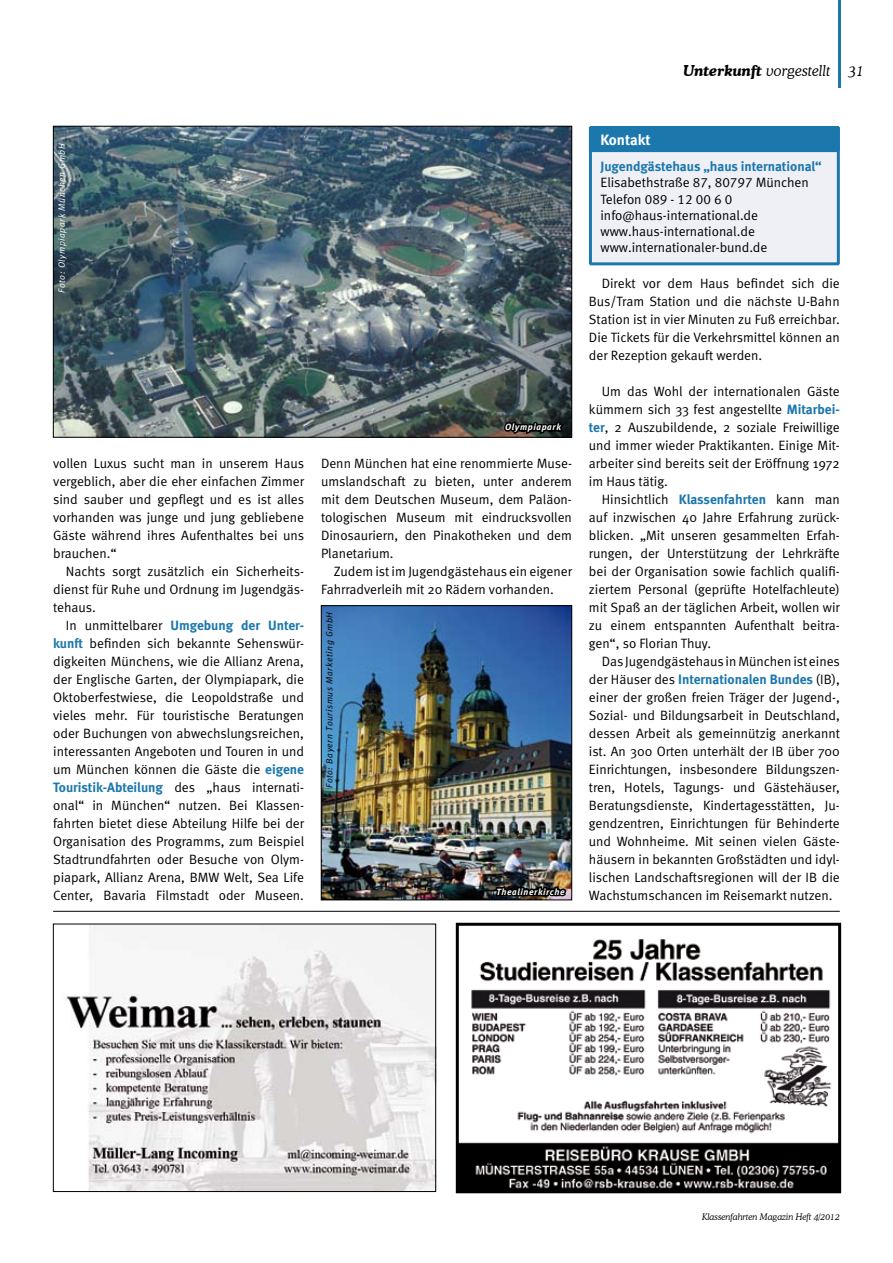
<style>
.page{position:relative;width:893px;height:1263px;background:#fff}
.page>*{position:absolute;margin:0;border:0;box-sizing:border-box;transform-origin:0 0}
.t1{font:italic 300 15px "Cooper BT";color:#000}
.t2{font:700 15px "Meta";color:#fff}
.t3{font:13.5px/18px "Meta Normal";color:#000;text-align:justify}
.t4{font:13.5px/16.2px "Meta Normal LF";color:#000}
.t5{font:700 13.5px "Meta";color:#1c77ad}
.t6{font:13.5px "Meta Bold LF";color:#1c77ad}
.t7{font:italic 9px "Meta Normal";letter-spacing:.065em;color:#000}
.t8{font:italic 300 9px "Cooper BT";color:#000}
.t9{font:italic 9px "Meta Normal";letter-spacing:.065em;color:#fff}
.t10{font:italic 700 9px "Meta";letter-spacing:.065em;color:#fff}
.s1{font-weight:700}
.s2{font-family:"Meta Normal";font-weight:400;color:#000}
.s3{font-family:"Meta";font-weight:700;color:#1c77ad}
</style>
<div class="page">
<hr style="left:839px;top:0;width:2px;height:87px;background:#1c77ad">
<hr style="left:53px;top:911px;width:787px;height:1px;background:#000">
<img style="left:65px;top:926px;width:369px;height:264px">
<div style="left:53px;top:924px;width:383px;height:268px;border:1px solid #000"></div>
<div style="left:590px;top:128px;width:248px;height:136px;background:#eef0f6"></div>
<div style="left:589px;top:126px;width:251px;height:139px;border:3px solid #1c77ad"></div>
<div style="left:590px;top:128px;width:248px;height:23px;background:#1c77ad"></div>
<div style="left:589px;top:126px;width:251px;height:26px;border:3px solid #1c77ad"></div>
<img style="left:460px;top:939px;width:377px;height:250px">
<div style="left:456px;top:923px;width:385px;height:270px;border:3px solid #000"></div>
<img style="left:55px;top:128px;width:515px;height:307px">
<img style="left:323px;top:607px;width:247px;height:291px">
<div style="left:321px;top:605px;width:251px;height:295px;border:1px solid #000"></div>
<svg style="left:502px;top:398px;width:64px;height:40px"></svg>
<img style="left:493px;top:862px;width:75px;height:50px">
<p class="t1" style="left:683px;top:62px;width:149px"><span class="s1">Unterkunft</span> vorgestellt</p>
<p class="t1" style="left:848px;top:62px;width:17px">31</p>
<p class="t9" style="left:56px;top:293px;width:151px;rotate:-90deg">Foto: Olympiapark München GmbH</p>
<p class="t3" style="left:53px;top:454px;width:253px">vollen Luxus sucht man in unserem Haus vergeblich, aber die eher einfachen Zimmer sind sauber und gepflegt und es ist alles vorhanden was junge und jung gebliebene Gäste während ihres Aufenthaltes bei uns brauchen.“</p>
<p class="t3" style="left:53px;top:562px;width:252px;text-indent:13px">Nachts sorgt zusätzlich ein Sicherheits&shy;dienst für Ruhe und Ordnung im Jugendgäs&shy;tehaus.</p>
<p class="t5" style="left:66px;top:617px;width:240px"><span class="s2">In unmittelbarer</span> Umgebung der Unter-</p>
<p class="t3" style="left:53px;top:634px;width:252px"><span class="s3">kunft</span> befinden sich bekannte Sehenswür&shy;digkeiten Münchens, wie die Allianz Arena, der Englische Garten, der Olympiapark, die Oktoberfestwiese, die Leopoldstraße und vieles mehr. Für touristische Beratungen oder Buchungen von abwechslungsreichen, interessanten Angeboten und Touren in und um München können die Gäste die <span class="s3">eigene</span></p>
<p class="t5" style="left:53px;top:779px;width:252px">Touristik-Abteilung <span class="s2">des „haus internati-</span></p>
<p class="t3" style="left:53px;top:796px;width:253px">onal“ in München“ nutzen. Bei Klassen&shy;fahrten bietet diese Abteilung Hilfe bei der Organisation des Programms, zum Beispiel Stadtrundfahrten oder Besuche von Olym&shy;piapark, Allianz Arena, BMW Welt, Sea Life Center, Bavaria Filmstadt oder Museen.</p>
<p class="t10" style="left:505px;top:422px;width:57px">Olympiapark</p>
<p class="t3" style="left:321px;top:454px;width:252px">Denn München hat eine renommierte Muse&shy;umslandschaft zu bieten, unter anderem mit dem Deutschen Museum, dem Paläon&shy;tologischen Museum mit eindrucksvollen Dinosauriern, den Pinakotheken und dem Planetarium.</p>
<p class="t3" style="left:321px;top:562px;width:252px;text-indent:13px">Zudem ist im Jugendgästehaus ein eigener<br>Fahrradverleih mit 20 Rädern vorhanden.</p>
<p class="t7" style="left:324px;top:788px;width:178px;rotate:-90deg">Foto: Bayern Tourismus Marketing GmbH</p>
<p class="t10" style="left:496px;top:886px;width:70px">Thealinerkirche</p>
<p class="t2" style="left:600px;top:131px;width:52px">Kontakt</p>
<p class="t6" style="left:600px;top:159px;width:223px">Jugendgästehaus „haus international“</p>
<p class="t4" style="left:600px;top:175px;width:210px">Elisabethstraße 87, 80797 München<br>Telefon 089 - 12 00 6 0 info@haus-international.de www.haus-international.de www.internationaler-bund.de</p>
<p class="t3" style="left:589px;top:274px;width:252px;text-indent:13px">Direkt vor dem Haus befindet sich die Bus/Tram Station und die nächste U-Bahn Station ist in vier Minuten zu Fuß erreichbar.<br>Die Tickets für die Verkehrsmittel können an der Rezeption gekauft werden.</p>
<p class="t3" style="left:589px;top:382px;width:252px;text-indent:13px">Um das Wohl der internationalen Gäste kümmern sich 33 fest angestellte <span class="s3">Mitarbei&shy;ter</span>, 2 Auszubildende, 2 soziale Freiwillige und immer wieder Praktikanten. Einige Mit&shy;arbeiter sind bereits seit der Eröffnung 1972 im Haus tätig.</p>
<p class="t3" style="left:589px;top:490px;width:252px;text-indent:13px">Hinsichtlich <span class="s3">Klassenfahrten</span> kann man auf inzwischen 40 Jahre Erfahrung zurück&shy;blicken. „Mit unseren gesammelten Erfah&shy;rungen, der Unterstützung der Lehrkräfte bei der Organisation sowie fachlich qualifi&shy;ziertem Personal (geprüfte Hotelfachleute) mit Spaß an der täglichen Arbeit, wollen wir zu einem entspannten Aufenthalt beitra&shy;gen“, so Florian Thuy.</p>
<p class="t3" style="left:602px;top:652px;width:240px">Das Jugendgästehaus in München ist eines</p>
<p class="t5" style="left:589px;top:671px;width:252px"><span class="s2">der Häuser des</span> Internationalen Bundes <span class="s2">(IB),</span></p>
<p class="t3" style="left:589px;top:688px;width:252px">einer der großen freien Träger der Jugend-, Sozial- und Bildungsarbeit in Deutschland, dessen Arbeit als gemeinnützig anerkannt ist. An 300 Orten unterhält der IB über 700<br>Einrichtungen, insbesondere Bildungszen&shy;tren, Hotels, Tagungs- und Gästehäuser, Beratungsdienste, Kindertagesstätten, Ju&shy;gendzentren, Einrichtungen für Behinderte und Wohnheime. Mit seinen vielen Gäste&shy;häusern in bekannten Großstädten und idyl&shy;lischen Landschaftsregionen will der IB die Wachstumschancen im Reisemarkt nutzen.</p>
<p class="t8" style="left:702px;top:1211px;width:139px">Klassenfahrten Magazin Heft 4/2012</p>
</div>
